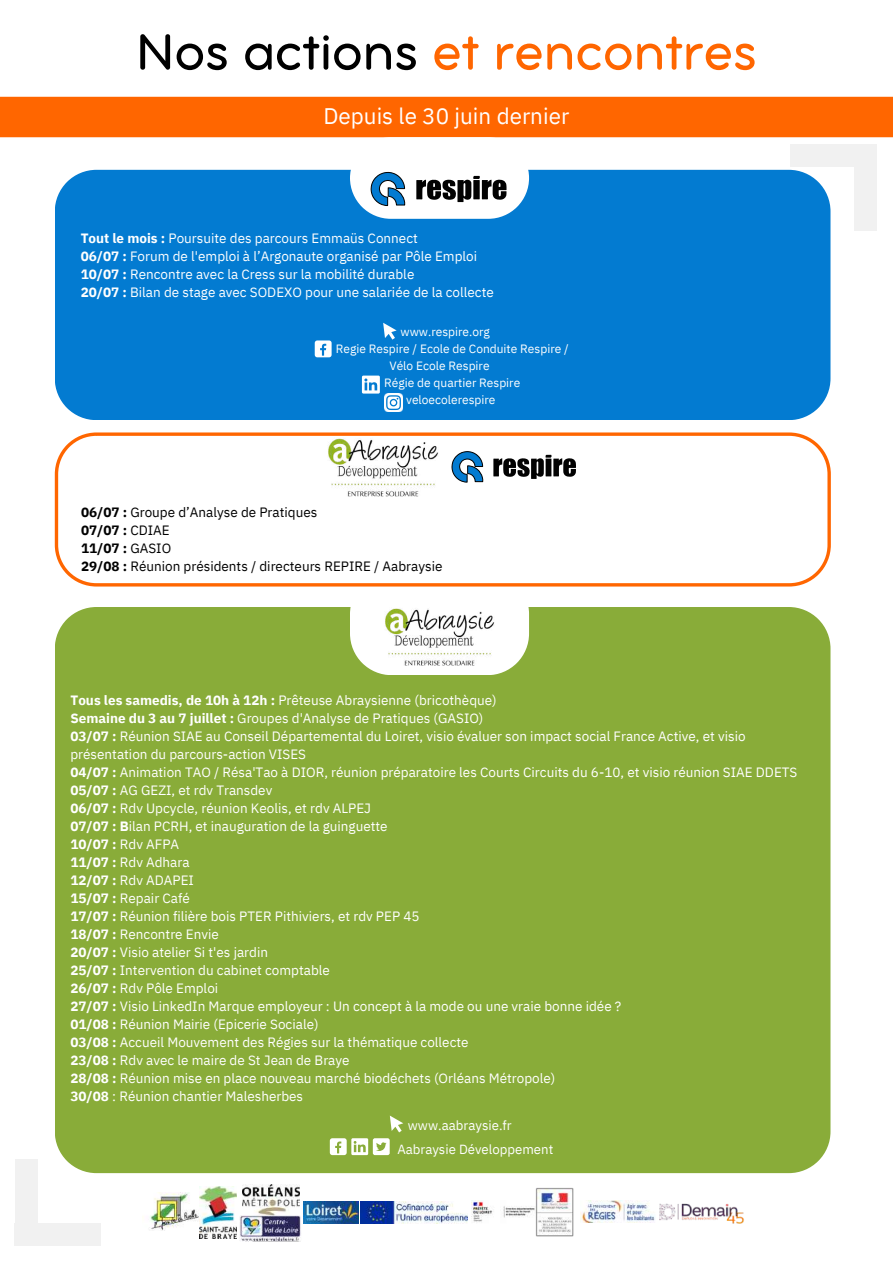
<style>
.page{position:relative;width:893px;height:1264px;background:#fff}
.page>*{position:absolute;margin:0;border:0;box-sizing:border-box;transform-origin:0 0}
.t1{font:55.5px "Aristotelica Pro Tx";color:#f60}
.t2{font:22.5px "IBM Plex Sans";color:#fff}
.t3{font:13.5px/18px "IBM Plex Sans";color:#fff}
.t4{font:13.5px/18px "IBM Plex Sans";color:#000}
.t5{font:13.2px/23.1px "IBM Plex Sans";color:#fff}
.t6{font:12px "IBM Plex Sans";color:#fff}
.s1{color:#000}
.s2{font-weight:700}
</style>
<div class="page">
<img style="left:199px;top:1186px;width:37px;height:51px">
<img style="left:304px;top:1201px;width:55px;height:22px">
<img style="left:361px;top:1201px;width:106px;height:22px">
<img style="left:471px;top:1200px;width:64px;height:22px">
<img style="left:535px;top:1187px;width:38px;height:49px">
<img style="left:659px;top:1203px;width:85px;height:21px">
<img style="left:243px;top:1184px;width:56px;height:29px">
<img style="left:150px;top:1192px;width:49px;height:38px">
<img style="left:240px;top:1213px;width:61px;height:29px">
<img style="left:580px;top:1200px;width:75px;height:22px">
<div style="left:15px;top:1159px;width:22px;height:86px;background:#f1f1f1"></div>
<div style="left:15px;top:1222px;width:86px;height:23px;background:#f1f1f1"></div>
<div style="left:854px;top:144px;width:22px;height:86px;background:#f1f1f1"></div>
<div style="left:790px;top:144px;width:86px;height:23px;background:#f1f1f1"></div>
<div style="left:0;top:97px;width:892px;height:40px;background:#f60"></div>
<div style="left:55px;top:170px;width:775px;height:250px;background:#037bd1"></div>
<svg style="left:350px;top:137px;width:179px;height:82px"></svg>
<div style="left:55px;top:607px;width:775px;height:566px;background:#89ac39"></div>
<svg style="left:350px;top:586px;width:179px;height:89px"></svg>
<svg style="left:55px;top:432px;width:775px;height:154px"></svg>
<svg style="left:493px;top:455px;width:83px;height:24px"></svg>
<svg style="left:452px;top:451px;width:31px;height:31px"></svg>
<img style="left:328px;top:436px;width:110px;height:60px">
<img style="left:384px;top:607px;width:111px;height:59px">
<svg style="left:383px;top:323px;width:13px;height:16px"></svg>
<div style="left:315px;top:340px;width:16px;height:17px;background:#fff;border-radius:3px"></div>
<svg style="left:320px;top:344px;width:6px;height:11px"></svg>
<svg style="left:362px;top:375px;width:18px;height:18px"></svg>
<img style="left:384px;top:394px;width:18px;height:17px">
<svg style="left:386px;top:395px;width:15px;height:15px"></svg>
<svg style="left:390px;top:1115px;width:13px;height:17px"></svg>
<div style="left:330px;top:1138px;width:16px;height:17px;background:#fff;border-radius:3px"></div>
<svg style="left:335px;top:1141px;width:6px;height:12px"></svg>
<svg style="left:351px;top:1138px;width:38px;height:17px"></svg>
<h1 class="t1" style="left:136px;top:34px;width:622px"><span class="s1">Nos actions</span> et rencontres</h1>
<h2 class="t2" style="left:323px;top:101px;width:247px">Depuis le 30 juin dernier</h2>
<p class="t3" style="left:81px;top:229px;width:414px"><span class="s2">Tout le mois :</span> Poursuite des parcours Emmaüs Connect<br><span class="s2">06/07 :</span> Forum de l'emploi à l’Argonaute organisé par Pôle Emploi <span class="s2">10/07 :</span> Rencontre avec la Cress sur la mobilité durable<br><span class="s2">20/07 :</span> Bilan de stage avec SODEXO pour une salariée de la collecte</p>
<p class="t6" style="left:400px;top:323px;width:91px">www.respire.org</p>
<p class="t6" style="left:336px;top:340px;width:234px">Regie Respire / Ecole de Conduite Respire /</p>
<p class="t6" style="left:389px;top:357px;width:102px">Vélo Ecole Respire</p>
<p class="t6" style="left:384px;top:374px;width:137px">Régie de quartier Respire</p>
<p class="t6" style="left:406px;top:391px;width:91px">veloecolerespire</p>
<p class="t4" style="left:81px;top:503px;width:363px"><span class="s2">06/07 :</span> Groupe d’Analyse de Pratiques<br><span class="s2">07/07 :</span> CDIAE<br><span class="s2">11/07 :</span> GASIO<br><span class="s2">29/08 :</span> Réunion présidents / directeurs REPIRE / Aabraysie</p>
<p class="t3" style="left:70px;top:691px;width:728px"><span class="s2">Tous les samedis, de 10h à 12h :</span> Prêteuse Abraysienne (bricothèque)<br><span class="s2">Semaine du 3 au 7 juillet :</span> Groupes d'Analyse de Pratiques (GASIO)<br><span class="s2">03/07 :</span> Réunion SIAE au Conseil Départemental du Loiret, visio évaluer son impact social France Active, et visio présentation du parcours-action VISES<br><span class="s2">04/07 :</span> Animation TAO / Résa'Tao à DIOR, réunion préparatoire les Courts Circuits du 6-10, et visio réunion SIAE DDETS <span class="s2">05/07 :</span> AG GEZI, et rdv Transdev<br><span class="s2">06/07 :</span> Rdv Upcycle, réunion Keolis, et rdv ALPEJ<br><span class="s2">07/07 : B</span>ilan PCRH, et inauguration de la guinguette<br><span class="s2">10/07 :</span> Rdv AFPA<br><span class="s2">11/07 :</span> Rdv Adhara<br><span class="s2">12/07 :</span> Rdv ADAPEI<br><span class="s2">15/07 :</span> Repair Café<br><span class="s2">17/07 :</span> Réunion filière bois PTER Pithiviers, et rdv PEP 45<br><span class="s2">18/07 :</span> Rencontre Envie<br><span class="s2">20/07 :</span> Visio atelier Si t'es jardin<br><span class="s2">25/07 :</span> Intervention du cabinet comptable<br><span class="s2">26/07 :</span> Rdv Pôle Emploi<br><span class="s2">27/07 :</span> Visio LinkedIn Marque employeur : Un concept à la mode ou une vraie bonne idée ?<br><span class="s2">01/08 :</span> Réunion Mairie (Epicerie Sociale)<br><span class="s2">03/08 :</span> Accueil Mouvement des Régies sur la thématique collecte<br><span class="s2">23/08 :</span> Rdv avec le maire de St Jean de Braye<br><span class="s2">28/08 :</span> Réunion mise en place nouveau marché biodéchets (Orléans Métropole)<br><span class="s2">30/08</span> : Réunion chantier Malesherbes</p>
<p class="t5" style="left:397px;top:1113px;width:157px;text-indent:10px">www.aabraysie.fr<br>Aabraysie Développement</p>
</div>
